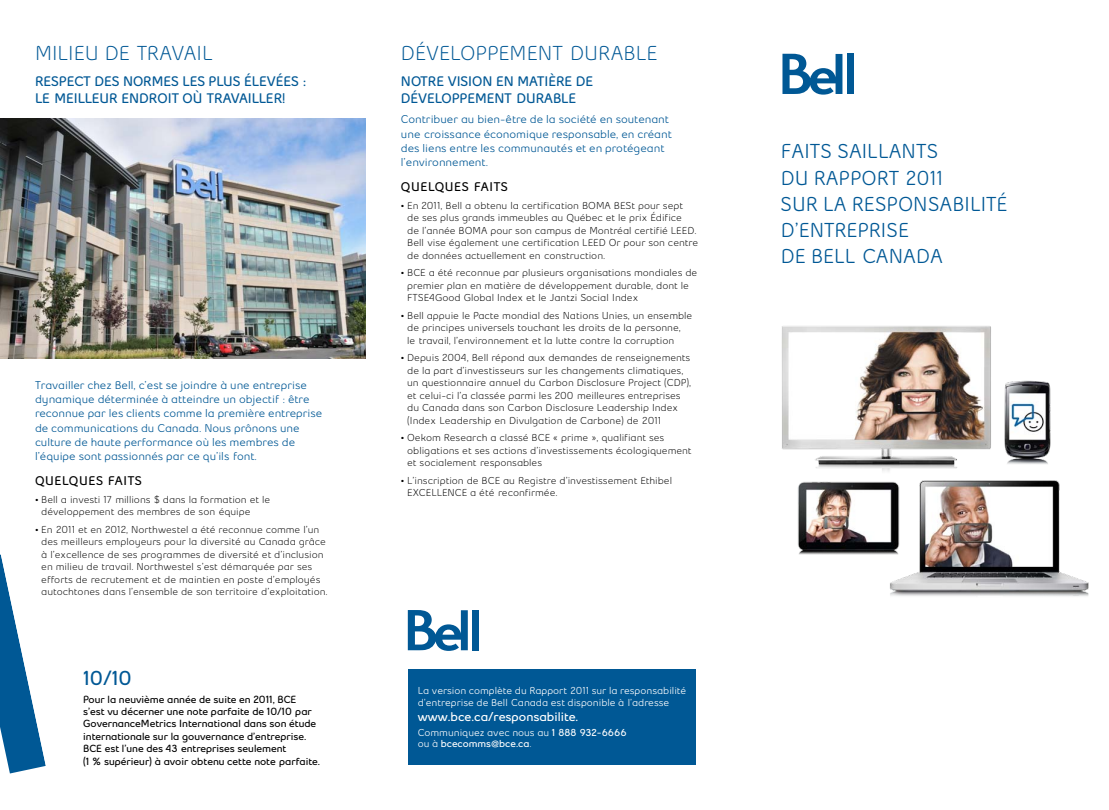
<style>
.page{position:relative;width:1109px;height:810px;background:#fff}
.page>*{position:absolute;margin:0;border:0;box-sizing:border-box;transform-origin:0 0}
.t1{font:600 20px/26.2px "Bell Slim";color:#005895}
.t2{font:500 20px "Bell Slim";color:#005895}
.t3{font:700 20px "Bell Slim";color:#005895}
.t4{font:700 13.75px/16.9px "Bell Slim";color:#005895}
.t5{font:700 12.5px "Bell Slim";letter-spacing:.05em;color:#000}
.t6{font:700 12.5px "Bell Slim";color:#fff}
.t7{font:600 11.25px/14.4px "Bell Slim";color:#005895}
.t8{font:700 10.25px/12.5px "Bell Slim";color:#000}
.t9{font:500 10px/12.5px "Bell Slim";color:#000}
.t10{font:600 10px/11.2px "Bell Slim";color:#fff}
.t11{font:700 10px/11.2px "Bell Slim";color:#fff}
.s1{font-weight:600}
</style>
<div class="page">
<svg style="left:782px;top:54px;width:60px;height:41px"></svg>
<div style="left:846px;top:54px;width:7px;height:40px;background:#005895"></div>
<svg style="left:0;top:555px;width:46px;height:219px"></svg>
<img style="left:781px;top:326px;width:308px;height:271px">
<img style="left:0;top:119px;width:366px;height:239px">
<svg style="left:408px;top:610px;width:59px;height:41px"></svg>
<div style="left:472px;top:610px;width:7px;height:40px;background:#005895"></div>
<div style="left:408px;top:669px;width:287px;height:96px;background:#005895"></div>
<h1 class="t2" style="left:35px;top:41px;width:179px">MILIEU DE TRAVAIL</h1>
<h2 class="t4" style="left:35px;top:72px;width:273px">RESPECT DES NORMES LES PLUS ÉLEVÉES :<br>LE MEILLEUR ENDROIT OÙ TRAVAILLER!</h2>
<p class="t7" style="left:35px;top:377px;width:289px">Travailler chez Bell, c’est se joindre à une entreprise dynamique déterminée à atteindre un objectif : être reconnue par les clients comme la première entreprise de communications du Canada. Nous prônons une culture de haute performance où les membres de l’équipe sont passionnés par ce qu’ils font.</p>
<p class="t5" style="left:35px;top:473px;width:108px">QUELQUES FAITS</p>
<p class="t9" style="left:41px;top:493px;width:230px;text-indent:-6px">• Bell a investi 17 millions $ dans la formation et le développement des membres de son équipe</p>
<p class="t9" style="left:41px;top:523px;width:288px;text-indent:-6px">• En 2011 et en 2012, Northwestel a été reconnue comme l’un des meilleurs employeurs pour la diversité au Canada grâce à l’excellence de ses programmes de diversité et d’inclusion en milieu de travail. Northwestel s’est démarquée par ses efforts de recrutement et de maintien en poste d’employés autochtones dans l’ensemble de son territoire d’exploitation.</p>
<h1 class="t3" style="left:83px;top:665px;width:50px">10/10</h1>
<p class="t8" style="left:83px;top:693px;width:238px">Pour la neuvième année de suite en 2011, BCE s’est vu décerner une note parfaite de 10/10 par GovernanceMetrics International dans son étude internationale sur la gouvernance d’entreprise.<br>BCE est l’une des 43 entreprises seulement<br>(1 % supérieur) à avoir obtenu cette note parfaite.</p>
<h1 class="t2" style="left:401px;top:41px;width:258px">DÉVELOPPEMENT DURABLE</h1>
<h2 class="t4" style="left:401px;top:72px;width:194px">NOTRE VISION EN MATIÈRE DE<br>DÉVELOPPEMENT DURABLE</h2>
<p class="t7" style="left:401px;top:112px;width:272px">Contribuer au bien-être de la société en soutenant une croissance économique responsable, en créant des liens entre les communautés et en protégeant l’environnement.</p>
<p class="t5" style="left:401px;top:179px;width:108px">QUELQUES FAITS</p>
<p class="t9" style="left:407px;top:199px;width:292px;text-indent:-6px">• En 2011, Bell a obtenu la certification BOMA BESt pour sept<br>de ses plus grands immeubles au Québec et le prix Édifice<br>de l’année BOMA pour son campus de Montréal certifié LEED.<br>Bell vise également une certification LEED Or pour son centre de données actuellement en construction.</p>
<p class="t9" style="left:407px;top:267px;width:291px;text-indent:-6px">• BCE a été reconnue par plusieurs organisations mondiales de premier plan en matière de développement durable, dont le<br>FTSE4Good Global Index et le Jantzi Social Index</p>
<p class="t9" style="left:407px;top:309px;width:286px;text-indent:-6px">• Bell appuie le Pacte mondial des Nations Unies, un ensemble de principes universels touchant les droits de la personne,<br>le travail, l’environnement et la lutte contre la corruption</p>
<p class="t9" style="left:407px;top:352px;width:285px;text-indent:-6px">• Depuis 2004, Bell répond aux demandes de renseignements de la part d’investisseurs sur les changements climatiques, un questionnaire annuel du Carbon Disclosure Project (CDP), et celui-ci l’a classée parmi les 200 meilleures entreprises du Canada dans son Carbon Disclosure Leadership Index (Index Leadership en Divulgation de Carbone) de 2011</p>
<p class="t9" style="left:407px;top:432px;width:286px;text-indent:-6px">• Oekom Research a classé BCE « prime », qualifiant ses obligations et ses actions d’investissements écologiquement et socialement responsables</p>
<p class="t9" style="left:407px;top:474px;width:266px;text-indent:-6px">• L’inscription de BCE au Registre d’investissement Ethibel<br>EXCELLENCE a été reconfirmée.</p>
<p class="t10" style="left:418px;top:685px;width:270px">La version complète du Rapport 2011 sur la responsabilité d’entreprise de Bell Canada est disponible à l’adresse</p>
<p class="t6" style="left:418px;top:708px;width:162px">www.bce.ca/responsabilite.</p>
<p class="t11" style="left:418px;top:726px;width:210px"><span class="s1">Communiquez avec nous au</span> 1 888 932-6666 <span class="s1">ou à</span> bcecomms@bce.ca<span class="s1">.</span></p>
<h1 class="t1" style="left:780px;top:138px;width:229px">Faits saillants<br>du Rapport 2011<br>sur la responsabilité d’entreprise<br>de B ell Canada</h1>
</div>
